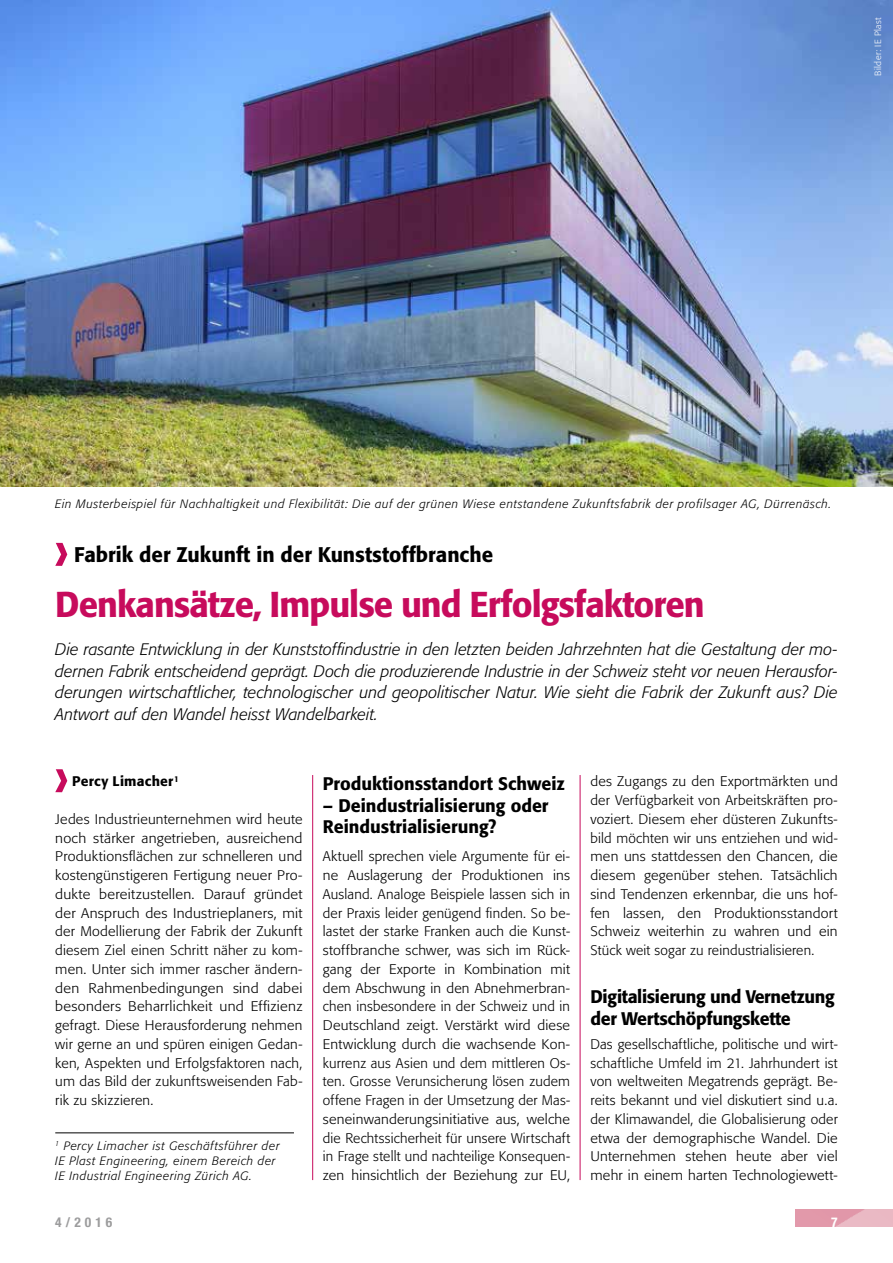
<style>
.page{position:relative;width:893px;height:1263px;background:#fff}
.page>*{position:absolute;margin:0;border:0;box-sizing:border-box;transform-origin:0 0}
.t1{font:500 35.7px "Formata";letter-spacing:-.03em;color:#c70b5c}
.t2{font:500 21px "Formata";color:#000}
.t3{font:500 18px/21.6px "Formata";color:#000}
.t4{font:500 18px/21.6px "Formata";letter-spacing:-.02em;color:#000}
.t5{font:italic 300 16.5px/21.8px "Formata";letter-spacing:.005em;color:#000;text-align:justify}
.t6{font:300 13.8px/18.8px "Formata";letter-spacing:.015em;color:#000;text-align:justify}
.t7{font:500 13.8px "Formata";letter-spacing:.015em;color:#000}
.t8{font:700 condensed 13.5px "Helvetica Neue";color:#9c9c9d}
.t9{font:700 condensed 13.5px "Helvetica Neue";color:#fff}
.t10{font:italic 300 12px/15px "Formata";letter-spacing:.05em;color:#000}
.t11{font:300 9px "Formata";letter-spacing:.04em;color:#fff}
</style>
<div class="page">
<img style="left:795px;top:1210px;width:98px;height:17px">
<svg style="left:55px;top:543px;width:12px;height:23px"></svg>
<svg style="left:55px;top:769px;width:12px;height:23px"></svg>
<hr style="left:55px;top:1132px;width:239px;height:1px;background:#000">
<img style="left:0;top:0;width:893px;height:486px">
<hr style="left:312px;top:775px;width:1px;height:405px;background:#c70b5c">
<hr style="left:580px;top:775px;width:1px;height:405px;background:#c70b5c">
<p class="t11" style="left:873px;top:76px;width:60px;rotate:-90deg">Bilder: IE Plast</p>
<p class="t10" style="left:55px;top:497px;width:777px">Ein Musterbeispiel für Nachhaltigkeit und Flexibilität: Die auf der grünen Wiese entstandene Zukunftsfabrik der profilsager AG, Dürrenäsch.</p>
<h2 class="t2" style="left:74px;top:541px;width:420px">Fabrik der Zukunft in der Kunststoffbranche</h2>
<h1 class="t1" style="left:55px;top:583px;width:651px">Denkansätze, Impulse und Erfolgsfaktoren</h1>
<p class="t5" style="left:55px;top:638px;width:784px">Die rasante Entwicklung in der Kunststoffindustrie in den letzten beiden Jahrzehnten hat die Gestaltung der mo&shy;dernen Fabrik entscheidend geprägt. Doch die produzierende Industrie in der Schweiz steht vor neuen Herausfor&shy;derungen wirtschaftlicher, technologischer und geopolitischer Natur. Wie sieht die Fabrik der Zukunft aus? Die Antwort auf den Wandel heisst Wandelbarkeit.</p>
<p class="t7" style="left:72px;top:773px;width:108px">Percy Limacher<sup>1</sup></p>
<p class="t6" style="left:55px;top:810px;width:249px">Jedes Industrieunternehmen wird heute noch stärker angetrieben, ausreichend Produktionsflächen zur schnelleren und kostengünstigeren Fertigung neuer Pro&shy;dukte bereitzustellen. Darauf gründet der Anspruch des Industrieplaners, mit der Modellierung der Fabrik der Zukunft diesem Ziel einen Schritt näher zu kom&shy;men. Unter sich immer rascher ändern&shy;den Rahmenbedingungen sind dabei besonders Beharrlichkeit und Effizienz gefragt. Diese Herausforderung nehmen wir gerne an und spüren einigen Gedan&shy;ken, Aspekten und Erfolgsfaktoren nach, um das Bild der zukunftsweisenden Fab&shy;rik zu skizzieren.</p>
<p class="t10" style="left:55px;top:1138px;width:226px"><sup>1</sup> Percy Limacher ist Geschäftsführer der<br>IE Plast Engineering, einem Bereich der<br>IE Industrial Engineering Zürich AG.</p>
<h3 class="t3" style="left:323px;top:773px;width:244px">Produktionsstandort Schweiz</h3>
<h3 class="t3" style="left:323px;top:794px;width:227px">– Deindustrialisierung oder<br>Reindustrialisierung?</h3>
<p class="t6" style="left:323px;top:847px;width:249px">Aktuell sprechen viele Argumente für ei&shy;ne Auslagerung der Produktionen ins Ausland. Analoge Beispiele lassen sich in der Praxis leider genügend finden. So be&shy;lastet der starke Franken auch die Kunst&shy;stoffbranche schwer, was sich im Rück&shy;gang der Exporte in Kombination mit dem Abschwung in den Abnehmerbran&shy;chen insbesondere in der Schweiz und in Deutschland zeigt. Verstärkt wird diese Entwicklung durch die wachsende Kon&shy;kurrenz aus Asien und dem mittleren Os&shy;ten. Grosse Verunsicherung lösen zudem offene Fragen in der Umsetzung der Mas&shy;seneinwanderungsinitiative aus, welche die Rechtssicherheit für unsere Wirtschaft in Frage stellt und nachteilige Konsequen&shy;zen hinsichtlich der Beziehung zur EU,</p>
<p class="t6" style="left:590px;top:772px;width:249px">des Zugangs zu den Exportmärkten und der Verfügbarkeit von Arbeitskräften pro&shy;voziert. Diesem eher düsteren Zukunfts&shy;bild möchten wir uns entziehen und wid&shy;men uns stattdessen den Chancen, die diesem gegenüber stehen. Tatsächlich sind Tendenzen erkennbar, die uns hof&shy;fen lassen, den Produktionsstandort Schweiz weiterhin zu wahren und ein Stück weit sogar zu reindustrialisieren.</p>
<h3 class="t4" style="left:590px;top:986px;width:246px">Digitalisierung und Vernetzung der Wertschöpfungskette</h3>
<p class="t6" style="left:590px;top:1035px;width:249px">Das gesellschaftliche, politische und wirt&shy;schaftliche Umfeld im 21. Jahrhundert ist von weltweiten Megatrends geprägt. Be&shy;reits bekannt und viel diskutiert sind u.a. der Klimawandel, die Globalisierung oder etwa der demographische Wandel. Die Unternehmen stehen heute aber viel mehr in einem harten Technologiewett-</p>
<p class="t8" style="left:55px;top:1214px;width:59px">4/2016</p>
<p class="t9" style="left:831px;top:1214px;width:8px">7</p>
</div>
